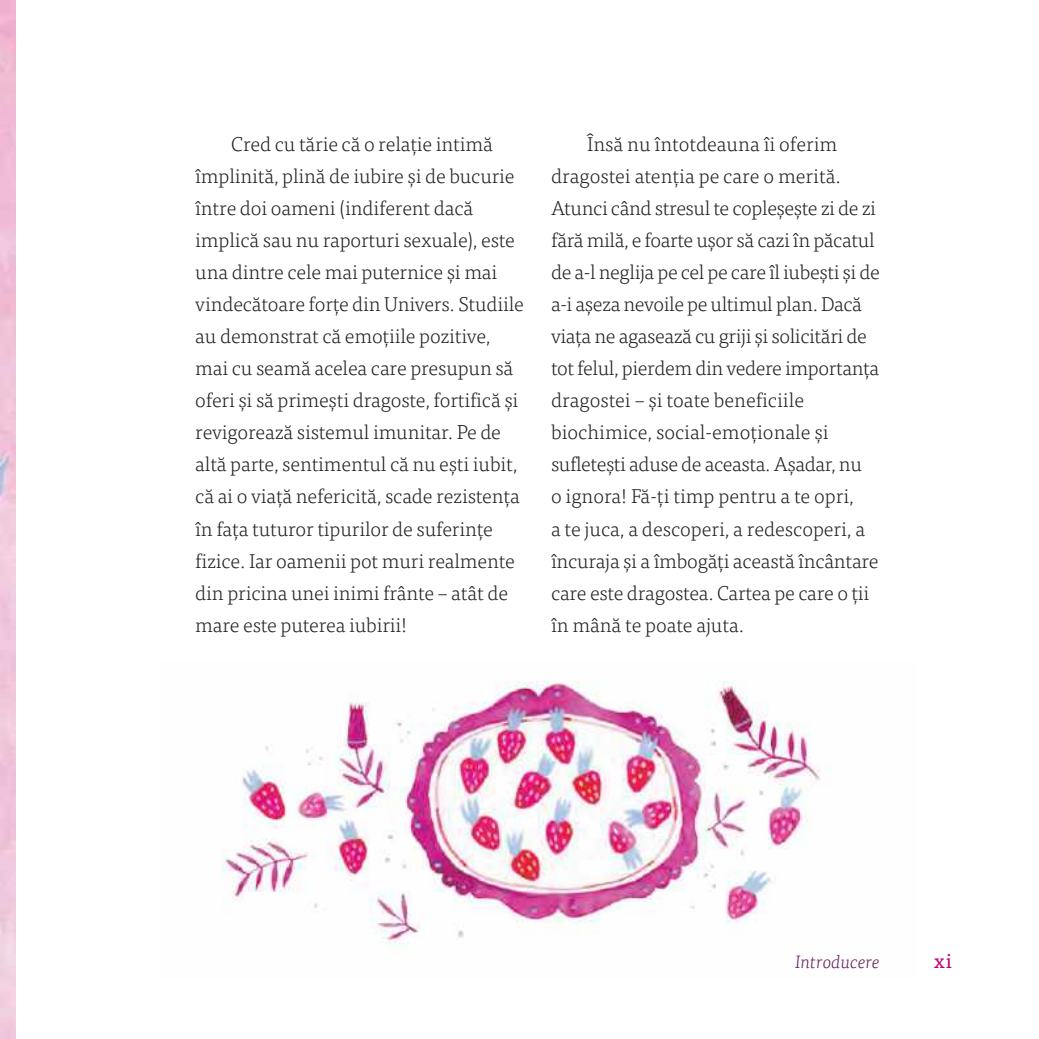
<style>
.page{position:relative;width:1039px;height:1039px;background:#fff}
.page>*{position:absolute;margin:0;border:0;box-sizing:border-box;transform-origin:0 0}
.t1{font:300 20px/32px "Tisa Pro";letter-spacing:-.01em;color:#231f20}
.t2{font:20px "Tisa OT";color:#c40075}
.t3{font:italic 300 18px "Tisa Pro";letter-spacing:-.005em;color:#611d59}
</style>
<div class="page">
<img style="left:221px;top:681px;width:600px;height:267px">
<p class="t1" style="left:195px;top:129px;width:330px;text-indent:36px">Cred cu tărie că o relație intimă împlinită, plină de iubire și de bucurie între doi oameni (indiferent dacă implică sau nu raporturi sexuale), este una dintre cele mai puternice și mai vindecătoare forțe din Univers. Studiile au demonstrat că emoțiile pozitive, mai cu seamă acelea care presupun să oferi și să primești dragoste, fortifică și revigorează sistemul imunitar. Pe de altă parte, sentimentul că nu ești iubit, că ai o viață nefericită, scade rezistența în fața tuturor tipurilor de suferințe fizice. Iar oamenii pot muri realmente din pricina unei inimi frânte – atât de mare este puterea iubirii!</p>
<p class="t1" style="left:551px;top:129px;width:330px;text-indent:36px">Însă nu întotdeauna îi oferim dragostei atenția pe care o merită.<br>Atunci când stresul te copleșește zi de zi fără milă, e foarte ușor să cazi în păcatul de a-l neglija pe cel pe care îl iubești și de a-i așeza nevoile pe ultimul plan. Dacă viața ne agasează cu griji și solicitări de tot felul, pierdem din vedere importanța dragostei – și toate beneficiile biochimice, social-emoționale și sufletești aduse de aceasta. Așadar, nu<br>o ignora! Fă-ți timp pentru a te opri,<br>a te juca, a descoperi, a redescoperi, a încuraja și a îmbogăți această încântare care este dragostea. Cartea pe care o ții în mână te poate ajuta.</p>
<p class="t3" style="left:795px;top:952px;width:86px">Introducere</p>
<p class="t2" style="left:933px;top:949px;width:19px">xi</p>
</div>
